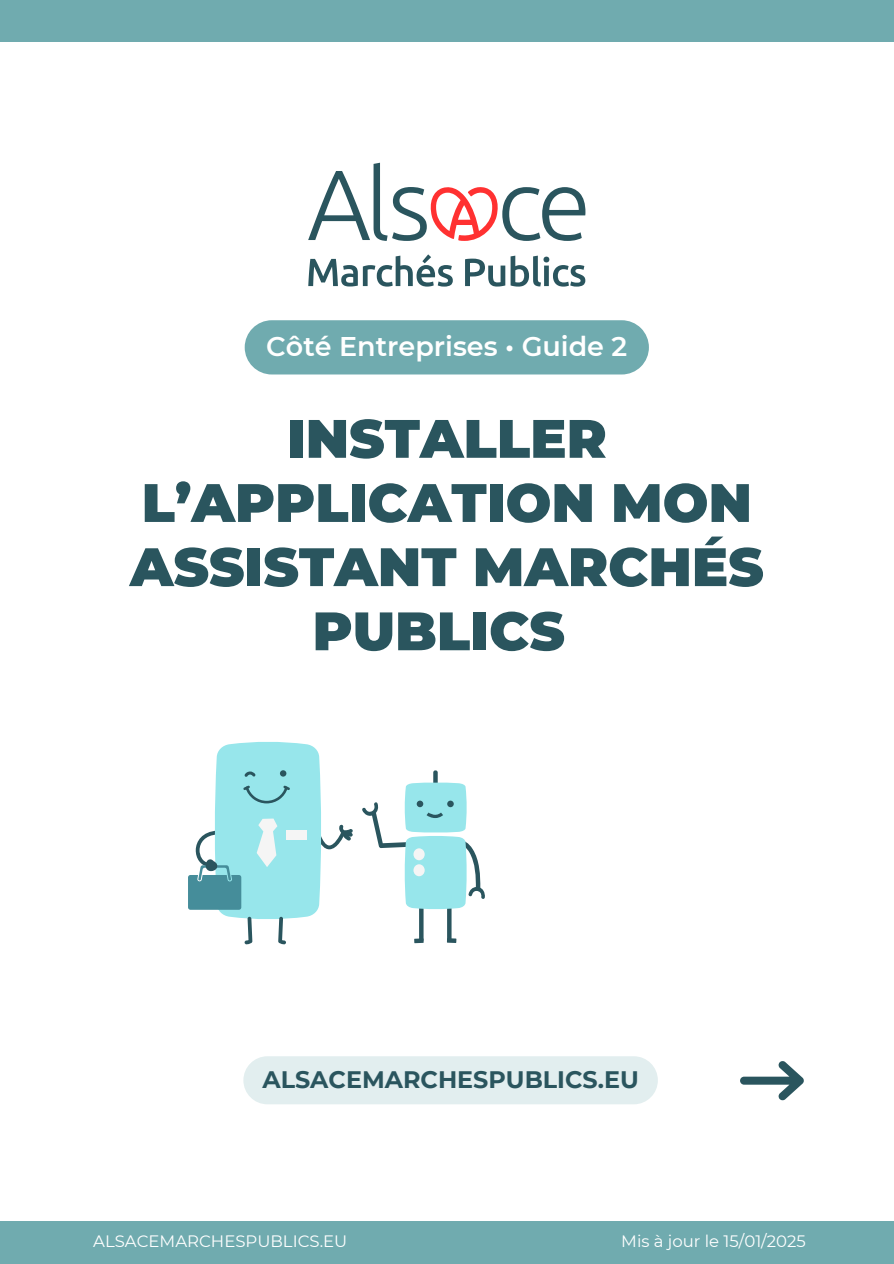
<style>
.page{position:relative;width:894px;height:1264px;background:#fff}
.page>*{position:absolute;margin:0;border:0;box-sizing:border-box;transform-origin:0 0}
.t1{font:900 54px/64.2px "Montserrat";color:#2a555e;text-align:center}
.t2{font:600 27px "Montserrat";color:#fff}
.t3{font:700 23.85px "Montserrat";color:#2a555e}
.t4{font:16.5px "Montserrat";color:#fff}
</style>
<div class="page">
<svg style="left:740px;top:1061px;width:64px;height:39px"></svg>
<svg style="left:188px;top:742px;width:165px;height:202px"></svg>
<svg style="left:362px;top:770px;width:123px;height:173px"></svg>
<div style="left:243px;top:1056px;width:414px;height:48px;background:#e2eeef;border-radius:24px"></div>
<svg style="left:308px;top:163px;width:277px;height:78px"></svg>
<svg style="left:308px;top:254px;width:144px;height:32px"></svg>
<svg style="left:465px;top:256px;width:120px;height:30px"></svg>
<div style="left:245px;top:320px;width:403px;height:54px;background:#70abaf"></div>
<div style="left:0;top:0;width:893px;height:42px;background:#70abaf"></div>
<div style="left:0;top:1221px;width:893px;height:42px;background:#70abaf"></div>
<h2 class="t2" style="left:266px;top:330px;width:362px">Côté Entreprises • Guide 2</h2>
<h1 class="t1" style="left:130px;top:406px;width:635px">INSTALLER<br>L’APPLICATION MON<br>ASSISTANT MARCHÉS<br>PUBLICS</h1>
<p class="t3" style="left:262px;top:1064px;width:378px">ALSACEMARCHESPUBLICS.EU</p>
<p class="t4" style="left:93px;top:1231px;width:255px">ALSACEMARCHESPUBLICS.EU</p>
<p class="t4" style="left:621px;top:1231px;width:186px">Mis à jour le 15/01/2025</p>
</div>
